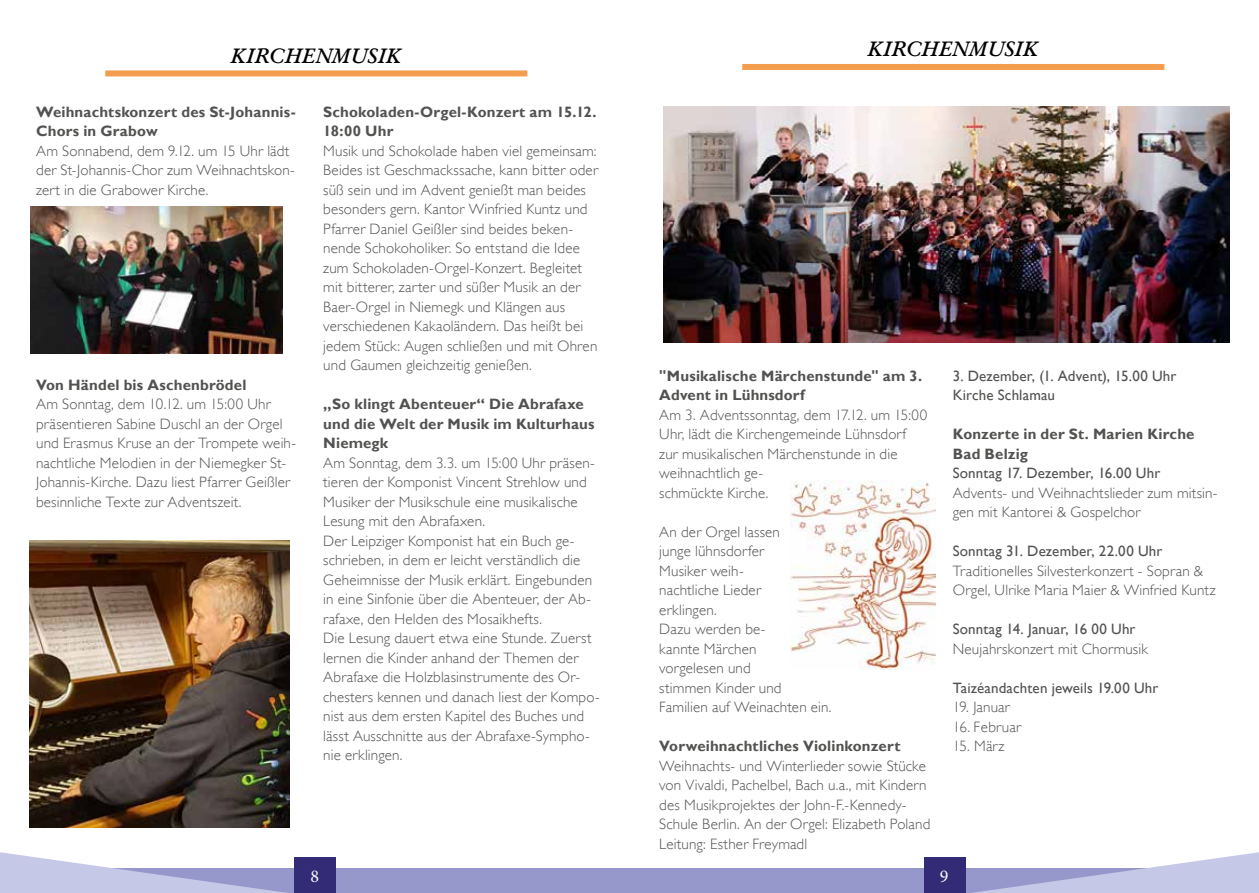
<style>
.page{position:relative;width:1259px;height:893px;background:#fff}
.page>*{position:absolute;margin:0;border:0;box-sizing:border-box;transform-origin:0 0}
.t1{font:21px "Garamond Kursiv Halbfett";letter-spacing:.005em;color:#000}
.t2{font:18px "Minion Pro";color:#fbfbfb}
.t3{font:300 15px/19.5px "Gill Sans";letter-spacing:.015em;color:#525251}
.t4{font:700 15px/19.5px "Gill Sans";letter-spacing:.01em;color:#525251}
.t5{font:15px/19.5px "Gill Sans";letter-spacing:.01em;color:#525251}
.t6{font:700 15px/19.5px "Gill Sans";letter-spacing:.01em;color:#525251}
</style>
<div class="page">
<div style="left:617px;top:868px;width:642px;height:25px;background:#9697cb"></div>
<div style="left:924px;top:857px;width:41px;height:36px;background:#342b77"></div>
<svg style="left:965px;top:852px;width:294px;height:41px"></svg>
<div style="left:0;top:868px;width:642px;height:25px;background:#9697cb"></div>
<div style="left:294px;top:857px;width:42px;height:36px;background:#342b77"></div>
<svg style="left:0;top:852px;width:287px;height:41px"></svg>
<div style="left:105px;top:70px;width:422px;height:6px;background:#f59d4e"></div>
<img style="left:30px;top:540px;width:259px;height:287px">
<div style="left:742px;top:64px;width:422px;height:6px;background:#f59d4e"></div>
<img style="left:663px;top:106px;width:566px;height:236px">
<img style="left:790px;top:480px;width:145px;height:190px">
<img style="left:30px;top:206px;width:252px;height:147px">
<h1 class="t1" style="left:230px;top:43px;width:172px">KIRCHENMUSIK</h1>
<p class="t4" style="left:36px;top:102px;width:261px">Weihnachtskonzert des St-Johannis-<br>Chors in Grabow</p>
<p class="t3" style="left:36px;top:141px;width:260px">Am Sonnabend, dem 9.12. um 15 Uhr lädt der St-Johannis-Chor zum Weihnachtskon&shy;zert in die Grabower Kirche.</p>
<p class="t4" style="left:36px;top:375px;width:212px">Von Händel bis Aschenbrödel</p>
<p class="t3" style="left:36px;top:395px;width:261px">Am Sonntag, dem 10.12. um 15:00 Uhr präsentieren Sabine Duschl an der Orgel und Erasmus Kruse an der Trompete weih&shy;nachtliche Melodien in der Niemegker St-Johannis-Kirche. Dazu liest Pfarrer Geißler besinnliche Texte zur Adventszeit.</p>
<p class="t6" style="left:323px;top:102px;width:275px">Schokoladen-Orgel-Konzert am 15.12.<br>18:00 Uhr</p>
<p class="t3" style="left:323px;top:141px;width:276px">Musik und Schokolade haben viel gemeinsam:<br>Beides ist Geschmackssache, kann bitter oder süß sein und im Advent genießt man beides besonders gern. Kantor Winfried Kuntz und Pfarrer Daniel Geißler sind beides beken&shy;nende Schokoholiker. So entstand die Idee zum Schokoladen-Orgel-Konzert. Begleitet mit bitterer, zarter und süßer Musik an der Baer-Orgel in Niemegk und Klängen aus verschiedenen Kakaoländern. Das heißt bei jedem Stück: Augen schließen und mit Ohren und Gaumen gleichzeitig genießen.</p>
<p class="t4" style="left:323px;top:395px;width:273px">„So klingt Abenteuer“ Die Abrafaxe und die Welt der Musik im Kulturhaus<br>Niemegk</p>
<p class="t3" style="left:323px;top:453px;width:278px">Am Sonntag, dem 3.3. um 15:00 Uhr präsen&shy;tieren der Komponist Vincent Strehlow und Musiker der Musikschule eine musikalische Lesung mit den Abrafaxen.<br>Der Leipziger Komponist hat ein Buch ge&shy;schrieben, in dem er leicht verständlich die Geheimnisse der Musik erklärt. Eingebunden in eine Sinfonie über die Abenteuer, der Ab&shy;rafaxe, den Helden des Mosaikhefts.<br>Die Lesung dauert etwa eine Stunde. Zuerst lernen die Kinder anhand der Themen der Abrafaxe die Holzblasinstrumente des Or&shy;chesters kennen und danach liest der Kompo&shy;nist aus dem ersten Kapitel des Buches und lässt Ausschnitte aus der Abrafaxe-Sympho&shy;nie erklingen.</p>
<h1 class="t1" style="left:867px;top:36px;width:172px">KIRCHENMUSIK</h1>
<p class="t4" style="left:659px;top:366px;width:264px">"Musikalische Märchenstunde" am 3.<br>Advent in Lühnsdorf</p>
<p class="t3" style="left:659px;top:405px;width:269px">Am 3. Adventssonntag, dem 17.12. um 15:00<br>Uhr, lädt die Kirchengemeinde Lühnsdorf zur musikalischen Märchenstunde in die weihnachtlich ge-<br>schmückte Kirche.</p>
<p class="t3" style="left:659px;top:522px;width:174px">An der Orgel lassen<br>junge lühnsdorfer<br>Musiker weih-<br>nachtliche Lieder<br>erklingen.<br>Dazu werden be-<br>kannte Märchen<br>vorgelesen und<br>stimmen Kinder und<br>Familien auf Weinachten ein.</p>
<p class="t4" style="left:659px;top:737px;width:243px">Vorweihnachtliches Violinkonzert</p>
<p class="t3" style="left:659px;top:756px;width:273px">Weihnachts- und Winterlieder sowie Stücke von Vivaldi, Pachelbel, Bach u.a., mit Kindern des Musikprojektes der John-F.-Kennedy-Schule Berlin. An der Orgel: Elizabeth Poland Leitung: Esther Freymadl</p>
<p class="t5" style="left:952px;top:366px;width:225px">3. Dezember, (1. Advent), 15.00 Uhr<br>Kirche Schlamau</p>
<p class="t4" style="left:952px;top:425px;width:243px">Konzerte in der St. Marien Kirche<br>Bad Belzig</p>
<p class="t5" style="left:952px;top:463px;width:209px">Sonntag 17. Dezember, 16.00 Uhr</p>
<p class="t3" style="left:952px;top:483px;width:266px">Advents- und Weihnachtslieder zum mitsin&shy;gen mit Kantorei &amp; Gospelchor</p>
<p class="t5" style="left:952px;top:541px;width:211px">Sonntag 31. Dezember, 22.00 Uhr</p>
<p class="t3" style="left:952px;top:561px;width:264px">Traditionelles Silvesterkonzert - Sopran &amp;<br>Orgel, Ulrike Maria Maier &amp; Winfried Kuntz</p>
<p class="t5" style="left:952px;top:620px;width:184px">Sonntag 14. Januar, 16 00 Uhr</p>
<p class="t3" style="left:952px;top:639px;width:197px">Neujahrskonzert mit Chormusik</p>
<p class="t5" style="left:952px;top:678px;width:207px">Taizéandachten jeweils 19.00 Uhr</p>
<p class="t3" style="left:952px;top:697px;width:59px">19. Januar</p>
<p class="t3" style="left:952px;top:717px;width:70px">16. Februar</p>
<p class="t3" style="left:952px;top:736px;width:53px">15. März</p>
<p class="t2" style="left:310px;top:864px;width:10px">8</p>
<p class="t2" style="left:940px;top:864px;width:10px">9</p>
</div>
